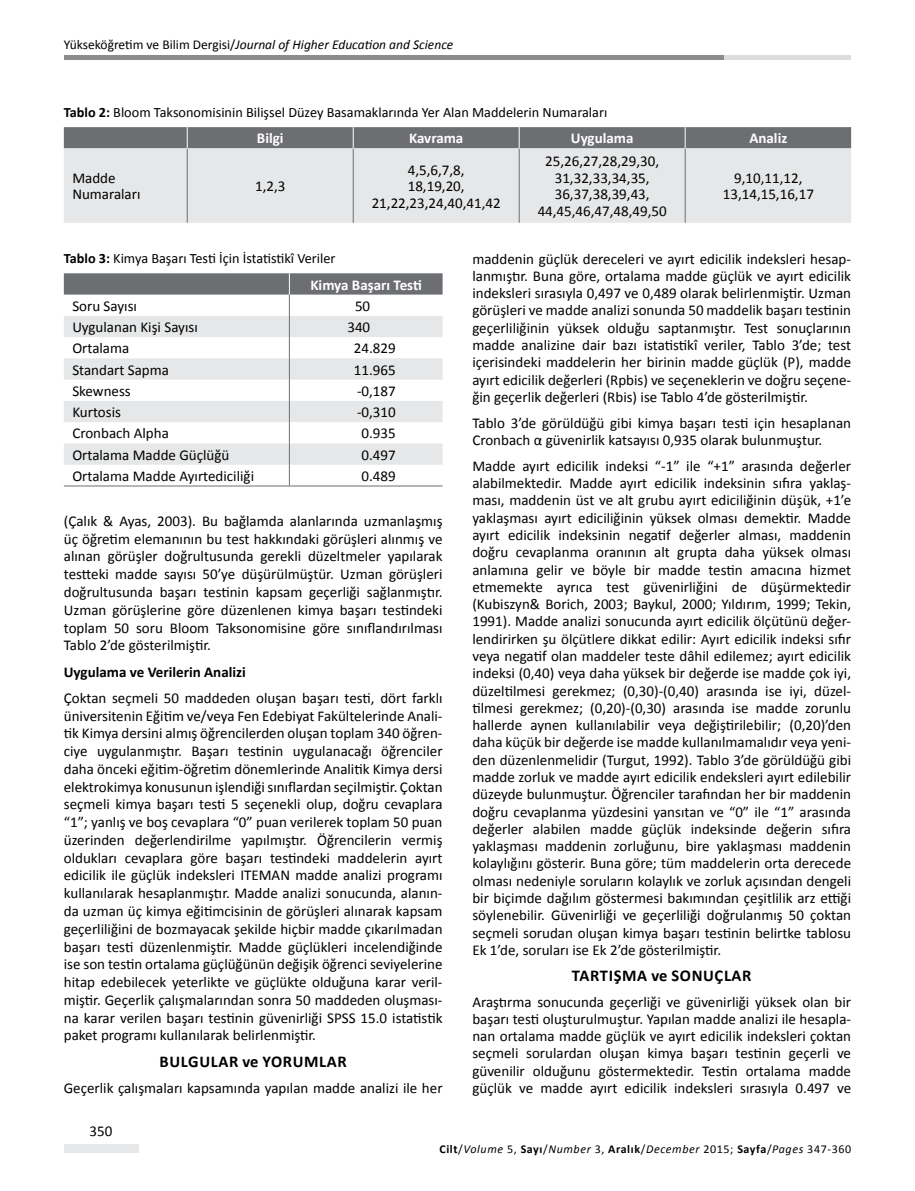
<style>
.page{position:relative;width:915px;height:1191px;background:#fff}
.page>*{position:absolute;margin:0;border:0;box-sizing:border-box;transform-origin:0 0}
.t1{font:700 16.5px "Calibri";letter-spacing:.03em;color:#000}
.t2{font:15px/17.2px "Calibri";color:#000;text-align:justify}
.t3{font:700 15px "Calibri";color:#fff}
.t4{font:700 15px "Calibri";color:#000}
.t5{font:14.25px "Calibri";color:#000}
.t6{font:italic 13.5px "Calibri";color:#000}
.t7{font:italic 12px "Calibri";letter-spacing:.05em;color:#000}
.s1{font-style:normal}
.s2{font-weight:700}
.s3{font-weight:700;font-style:normal}
</style>
<div class="page">
<div style="left:64px;top:1144px;width:74px;height:8px;background:#e6e7e8"></div>
<div style="left:719px;top:55px;width:131px;height:5px;background:#dcddde"></div>
<div style="left:64px;top:55px;width:659px;height:5px;background:#8a8c8e"></div>
<div style="left:64px;top:148px;width:786px;height:75px;background:#e6e7e8"></div>
<hr style="left:187px;top:148px;width:1px;height:75px;background:#6d6e71">
<hr style="left:353px;top:148px;width:1px;height:75px;background:#6d6e71">
<hr style="left:518px;top:148px;width:1px;height:75px;background:#6d6e71">
<hr style="left:684px;top:148px;width:1px;height:75px;background:#6d6e71">
<div style="left:64px;top:127px;width:786px;height:21px;background:#6d6e71"></div>
<svg style="left:64px;top:273px;width:378px;height:212px"></svg>
<hr style="left:64px;top:485px;width:225px;height:1px;background:#6d6e71">
<hr style="left:289px;top:485px;width:153px;height:1px;background:#6d6e71">
<p class="t6" style="left:64px;top:36px;width:391px"><span class="s1">Yükseköğretim ve Bilim Dergisi/</span>Journal of Higher Education and Science</p>
<p class="t5" style="left:64px;top:103px;width:545px"><span class="s2">Tablo 2:</span> Bloom Taksonomisinin Bilişsel Düzey Basamaklarında Yer Alan Maddelerin Numaraları</p>
<p class="t3" style="left:257px;top:129px;width:28px">Bilgi</p>
<p class="t3" style="left:409px;top:129px;width:56px">Kavrama</p>
<p class="t3" style="left:570px;top:129px;width:64px">Uygulama</p>
<p class="t3" style="left:749px;top:129px;width:39px">Analiz</p>
<p class="t2" style="left:72px;top:170px;width:70px;line-height:16.5px">Madde<br>Numaraları</p>
<p class="t2" style="left:255px;top:178px;width:32px">1,2,3</p>
<p class="t2" style="left:371px;top:161px;width:130px;line-height:16.5px;text-align:center">4,5,6,7,8,<br>18,19,20,<br>21,22,23,24,40,41,42</p>
<p class="t2" style="left:537px;top:153px;width:130px;line-height:16.5px;text-align:center">25,26,27,28,29,30,<br>31,32,33,34,35,<br>36,37,38,39,43,<br>44,45,46,47,48,49,50</p>
<p class="t2" style="left:722px;top:170px;width:93px;line-height:16.5px;text-align:center">9,10,11,12,<br>13,14,15,16,17</p>
<p class="t5" style="left:64px;top:249px;width:273px"><span class="s2">Tablo 3:</span> Kimya Başarı Testi İçin İstatistikî Veriler</p>
<p class="t3" style="left:310px;top:275px;width:113px">Kimya Başarı Testi</p>
<p class="t2" style="left:72px;top:297px;width:66px">Soru Sayısı</p>
<p class="t2" style="left:355px;top:297px;width:17px">50</p>
<p class="t2" style="left:72px;top:318px;width:127px">Uygulanan Kişi Sayısı</p>
<p class="t2" style="left:347px;top:318px;width:24px">340</p>
<p class="t2" style="left:72px;top:340px;width:58px">Ortalama</p>
<p class="t2" style="left:354px;top:340px;width:43px">24.829</p>
<p class="t2" style="left:72px;top:361px;width:98px">Standart Sapma</p>
<p class="t2" style="left:354px;top:361px;width:43px">11.965</p>
<p class="t2" style="left:72px;top:382px;width:60px">Skewness</p>
<p class="t2" style="left:357px;top:382px;width:40px">-0,187</p>
<p class="t2" style="left:72px;top:403px;width:50px">Kurtosis</p>
<p class="t2" style="left:357px;top:403px;width:40px">-0,310</p>
<p class="t2" style="left:72px;top:425px;width:98px">Cronbach Alpha</p>
<p class="t2" style="left:361px;top:425px;width:36px">0.935</p>
<p class="t2" style="left:72px;top:446px;width:158px">Ortalama Madde Güçlüğü</p>
<p class="t2" style="left:361px;top:446px;width:36px">0.497</p>
<p class="t2" style="left:72px;top:467px;width:183px">Ortalama Madde Ayırtediciliği</p>
<p class="t2" style="left:361px;top:467px;width:36px">0.489</p>
<p class="t2" style="left:64px;top:512px;width:380px;line-height:17.7px">(Çalık &amp; Ayas, 2003). Bu bağlamda alanlarında uzmanlaşmış üç öğretim elemanının bu test hakkındaki görüşleri alınmış ve alınan görüşler doğrultusunda gerekli düzeltmeler yapılarak testteki madde sayısı 50’ye düşürülmüştür. Uzman görüşleri doğrultusunda başarı testinin kapsam geçerliği sağlanmıştır.<br>Uzman görüşlerine göre düzenlenen kimya başarı testindeki toplam 50 soru Bloom Taksonomisine göre sınıflandırılması Tablo 2’de gösterilmiştir.</p>
<p class="t4" style="left:64px;top:662px;width:183px">Uygulama ve Verilerin Analizi</p>
<p class="t2" style="left:64px;top:689px;width:380px;line-height:17.7px">Çoktan seçmeli 50 maddeden oluşan başarı testi, dört farklı üniversitenin Eğitim ve/veya Fen Edebiyat Fakültelerinde Anali&shy;tik Kimya dersini almış öğrencilerden oluşan toplam 340 öğren&shy;ciye uygulanmıştır. Başarı testinin uygulanacağı öğrenciler daha önceki eğitim-öğretim dönemlerinde Analitik Kimya dersi elektrokimya konusunun işlendiği sınıflardan seçilmiştir. Çoktan seçmeli kimya başarı testi 5 seçenekli olup, doğru cevaplara “1”; yanlış ve boş cevaplara “0” puan verilerek toplam 50 puan üzerinden değerlendirilme yapılmıştır. Öğrencilerin vermiş oldukları cevaplara göre başarı testindeki maddelerin ayırt edicilik ile güçlük indeksleri ITEMAN madde analizi programı kullanılarak hesaplanmıştır. Madde analizi sonucunda, alanın&shy;da uzman üç kimya eğitimcisinin de görüşleri alınarak kapsam geçerliliğini de bozmayacak şekilde hiçbir madde çıkarılmadan başarı testi düzenlenmiştir. Madde güçlükleri incelendiğinde ise son testin ortalama güçlüğünün değişik öğrenci seviyelerine hitap edebilecek yeterlikte ve güçlükte olduğuna karar veril&shy;miştir. Geçerlik çalışmalarından sonra 50 maddeden oluşması&shy;na karar verilen başarı testinin güvenirliği SPSS 15.0 istatistik paket programı kullanılarak belirlenmiştir.</p>
<p class="t1" style="left:159px;top:1050px;width:124px">Bulgu lar ve Yorum</p>
<p class="t1" style="left:319px;top:1050px;width:19px">lar</p>
<p class="t2" style="left:64px;top:1079px;width:380px">Geçerlik çalışmaları kapsamında yapılan madde analizi ile her</p>
<p class="t2" style="left:90px;top:1122px;width:24px">350</p>
<p class="t2" style="left:472px;top:250px;width:380px">maddenin güçlük dereceleri ve ayırt edicilik indeksleri hesap&shy;lanmıştır. Buna göre, ortalama madde güçlük ve ayırt edicilik indeksleri sırasıyla 0,497 ve 0,489 olarak belirlenmiştir. Uzman görüşleri ve madde analizi sonunda 50 maddelik başarı testinin geçerliliğinin yüksek olduğu saptanmıştır. Test sonuçlarının madde analizine dair bazı istatistikî veriler, Tablo 3’de; test içerisindeki maddelerin her birinin madde güçlük (P), madde ayırt edicilik değerleri (Rpbis) ve seçeneklerin ve doğru seçene&shy;ğin geçerlik değerleri (Rbis) ise Tablo 4’de gösterilmiştir.</p>
<p class="t2" style="left:472px;top:414px;width:380px">Tablo 3’de görüldüğü gibi kimya başarı testi için hesaplanan<br>Cronbach α güvenirlik katsayısı 0,935 olarak bulunmuştur.</p>
<p class="t2" style="left:472px;top:457px;width:380px">Madde ayırt edicilik indeksi “-1” ile “+1” arasında değerler alabilmektedir. Madde ayırt edicilik indeksinin sıfıra yaklaş&shy;ması, maddenin üst ve alt grubu ayırt ediciliğinin düşük, +1’e yaklaşması ayırt ediciliğinin yüksek olması demektir. Madde ayırt edicilik indeksinin negatif değerler alması, maddenin doğru cevaplanma oranının alt grupta daha yüksek olması anlamına gelir ve böyle bir madde testin amacına hizmet etmemekte ayrıca test güvenirliğini de düşürmektedir (Kubiszyn&amp; Borich, 2003; Baykul, 2000; Yıldırım, 1999; Tekin, 1991). Madde analizi sonucunda ayırt edicilik ölçütünü değer&shy;lendirirken şu ölçütlere dikkat edilir: Ayırt edicilik indeksi sıfır veya negatif olan maddeler teste dâhil edilemez; ayırt edicilik indeksi (0,40) veya daha yüksek bir değerde ise madde çok iyi, düzeltilmesi gerekmez; (0,30)-(0,40) arasında ise iyi, düzel&shy;tilmesi gerekmez; (0,20)-(0,30) arasında ise madde zorunlu hallerde aynen kullanılabilir veya değiştirilebilir; (0,20)’den daha küçük bir değerde ise madde kullanılmamalıdır veya yeni&shy;den düzenlenmelidir (Turgut, 1992). Tablo 3’de görüldüğü gibi madde zorluk ve madde ayırt edicilik endeksleri ayırt edilebilir düzeyde bulunmuştur. Öğrenciler tarafından her bir maddenin doğru cevaplanma yüzdesini yansıtan ve “0” ile “1” arasında değerler alabilen madde güçlük indeksinde değerin sıfıra yaklaşması maddenin zorluğunu, bire yaklaşması maddenin kolaylığını gösterir. Buna göre; tüm maddelerin orta derecede olması nedeniyle soruların kolaylık ve zorluk açısından dengeli bir biçimde dağılım göstermesi bakımından çeşitlilik arz ettiği söylenebilir. Güvenirliği ve geçerliliği doğrulanmış 50 çoktan seçmeli sorudan oluşan kimya başarı testinin belirtke tablosu Ek 1’de, soruları ise Ek 2’de gösterilmiştir.</p>
<p class="t1" style="left:571px;top:964px;width:19px">Tartışma</p>
<p class="t1" style="left:651px;top:964px;width:41px">ve Sonuç</p>
<p class="t1" style="left:723px;top:964px;width:19px">lar</p>
<p class="t2" style="left:472px;top:993px;width:380px">Araştırma sonucunda geçerliği ve güvenirliği yüksek olan bir başarı testi oluşturulmuştur. Yapılan madde analizi ile hesapla&shy;nan ortalama madde güçlük ve ayırt edicilik indeksleri çoktan seçmeli sorulardan oluşan kimya başarı testinin geçerli ve güvenilir olduğunu göstermektedir. Testin ortalama madde güçlük ve madde ayırt edicilik indeksleri sırasıyla 0.497 ve</p>
<p class="t7" style="left:439px;top:1140px;width:413px"><span class="s3">Cilt</span><span class="s1">/</span>Volume <span class="s1">5,</span> <span class="s3">Sayı</span><span class="s1">/</span>Number <span class="s1">3,</span> <span class="s3">Aralık</span><span class="s1">/</span>December <span class="s1">2015;</span> <span class="s3">Sayfa</span><span class="s1">/</span>Pages <span class="s1">347-360</span></p>
</div>
